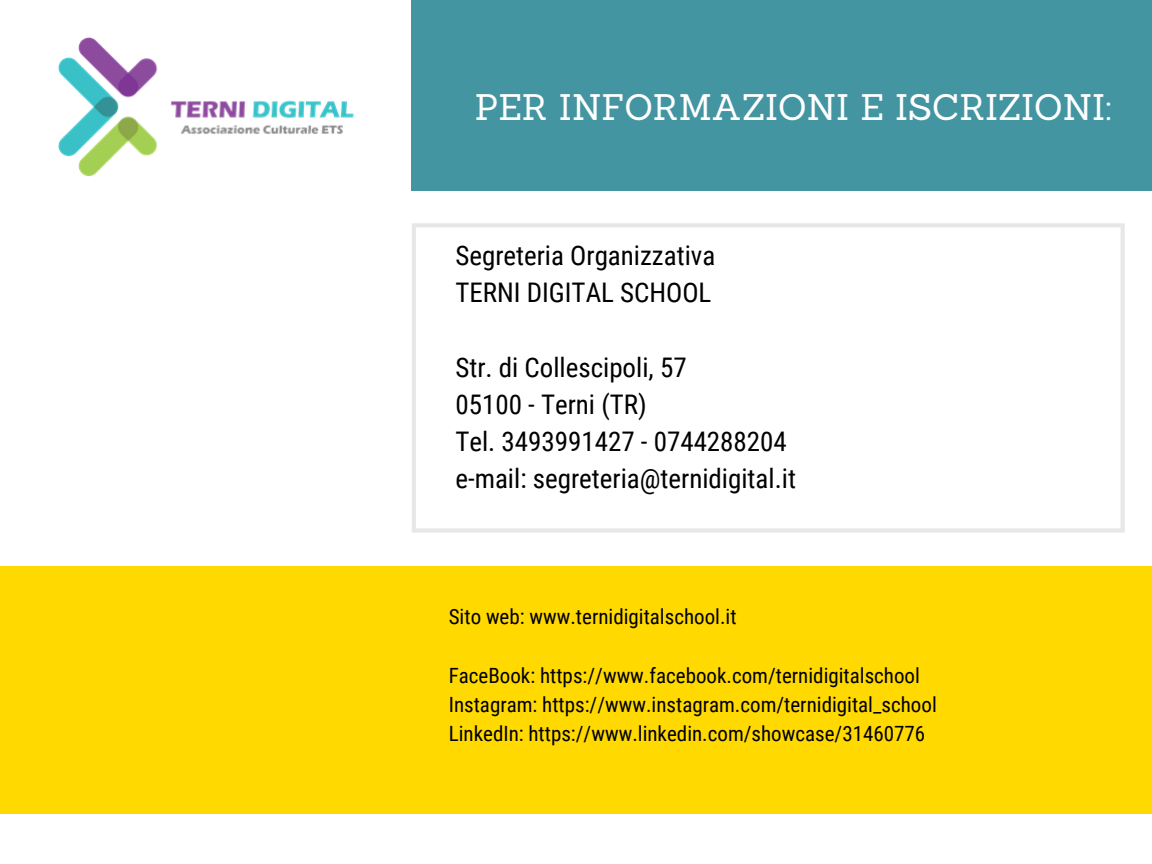
<style>
.page{position:relative;width:1152px;height:864px;background:#fff}
.page>*{position:absolute;margin:0;border:0;box-sizing:border-box;transform-origin:0 0}
.t1{font:36px "Sanchez";color:#fff}
.t2{font:27px/37.2px "Roboto Condensed";color:#000}
.t3{font:21px/29.2px "Roboto Condensed";color:#000}
</style>
<div class="page">
<div style="left:0;top:566px;width:1152px;height:247px;background:#ffd900"></div>
<div style="left:412px;top:0;width:740px;height:190px;background:#4495a2"></div>
<img style="left:58px;top:37px;width:296px;height:140px">
<svg style="left:412px;top:223px;width:713px;height:310px"></svg>
<h1 class="t1" style="left:475px;top:84px;width:638px">PER INFORMAZIONI E ISCRIZIONI:</h1>
<p class="t2" style="left:455px;top:237px;width:261px">Segreteria Organizzativa<br>TERNI DIGITAL SCHOOL</p>
<p class="t2" style="left:455px;top:349px;width:342px">Str. di Collescipoli, 57<br>05100 - Terni (TR)<br>Tel. 3493991427 - 0744288204 e-mail: segreteria@ternidigital.it</p>
<p class="t3" style="left:449px;top:603px;width:289px">Sito web: www.ternidigitalschool.it</p>
<p class="t3" style="left:449px;top:661px;width:490px">FaceBook: https://www.facebook.com/ternidigitalschool<br>Instagram: https://www.instagram.com/ternidigital_school<br>LinkedIn: https://www.linkedin.com/showcase/31460776</p>
</div>
